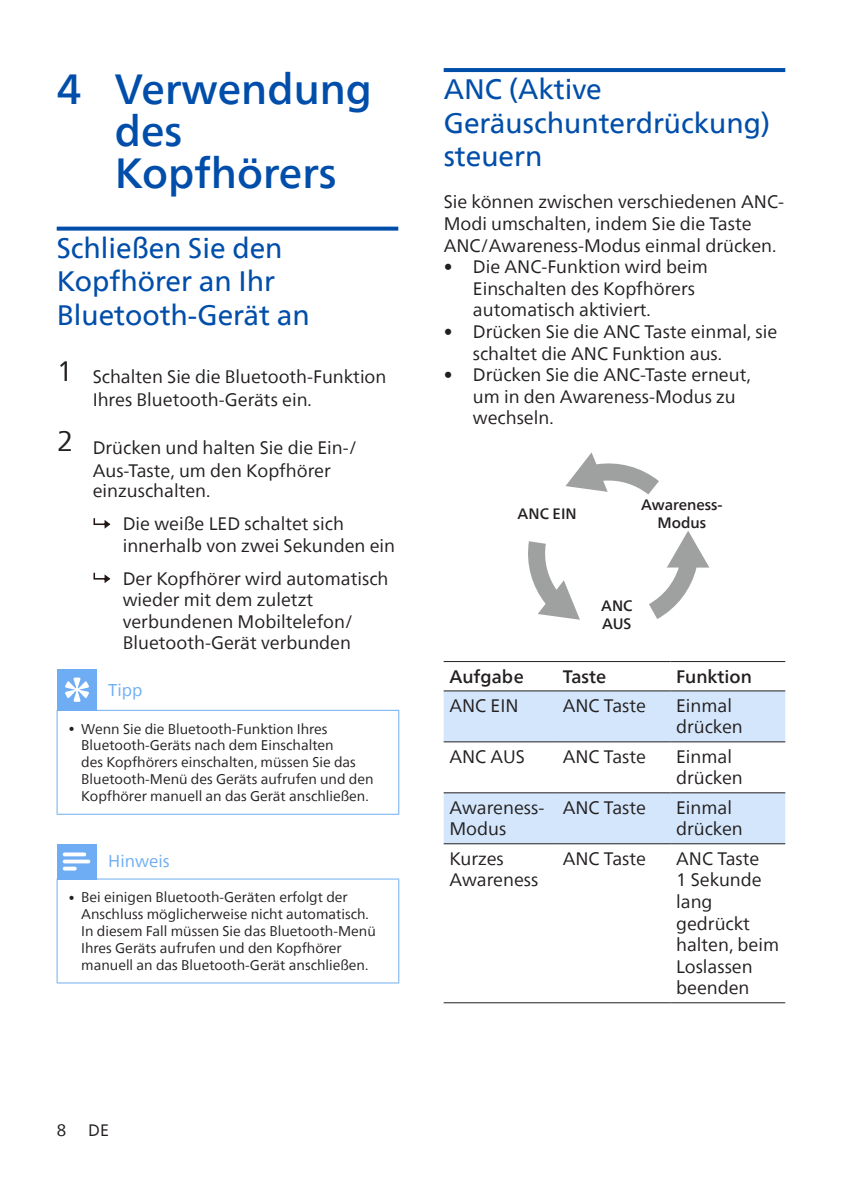
<style>
.page{position:relative;width:842px;height:1191px;background:#fff}
.page>*{position:absolute;margin:0;border:0;box-sizing:border-box;transform-origin:0 0}
.t1{font:500 42px/42px "Neue Frutiger World";color:#004eaa}
.Tittle_2{font:28px/33.6px "Neue Frutiger World";color:#004eaa}
.t2{font:18px/21.6px "Neue Frutiger World";color:#231f20}
.t3{font:500 18px "Neue Frutiger World";color:#231f20}
.t4{font:17px "Neue Frutiger World";color:#6eadf3}
.t5{font:16.4px "Neue Frutiger World";color:#231f20}
.t6{font:500 15px/18px "Neue Frutiger World";color:#231f20}
.t7{font:14px/16.8px "Neue Frutiger World";color:#231f20}
.s1{font-size:28px}
</style>
<div class="page">
<svg style="left:57px;top:227px;width:341px;height:4px"></svg>
<svg style="left:93px;top:518px;width:17px;height:10px"></svg>
<svg style="left:93px;top:573px;width:17px;height:10px"></svg>
<div style="left:57px;top:669px;width:40px;height:41px;background:#6eadf3"></div>
<hr style="left:57px;top:710px;width:40px;height:1px;background:#6eadf3">
<hr style="left:57px;top:710px;width:1px;height:104px;background:#6eadf3">
<hr style="left:97px;top:710px;width:302px;height:1px;background:#6eadf3">
<hr style="left:398px;top:710px;width:1px;height:104px;background:#6eadf3">
<hr style="left:57px;top:814px;width:40px;height:1px;background:#6eadf3">
<hr style="left:97px;top:814px;width:302px;height:1px;background:#6eadf3">
<svg style="left:65px;top:677px;width:24px;height:25px"></svg>
<div style="left:57px;top:844px;width:40px;height:35px;background:#6eadf3"></div>
<hr style="left:57px;top:879px;width:1px;height:103px;background:#6eadf3">
<hr style="left:97px;top:878px;width:302px;height:1px;background:#6eadf3">
<hr style="left:398px;top:879px;width:1px;height:103px;background:#6eadf3">
<hr style="left:57px;top:982px;width:40px;height:1px;background:#6eadf3">
<hr style="left:97px;top:982px;width:302px;height:1px;background:#6eadf3">
<svg style="left:63px;top:852px;width:27px;height:18px"></svg>
<svg style="left:444px;top:68px;width:341px;height:4px"></svg>
<svg style="left:649px;top:531px;width:60px;height:88px"></svg>
<svg style="left:565px;top:452px;width:94px;height:42px"></svg>
<svg style="left:528px;top:541px;width:52px;height:79px"></svg>
<svg style="left:444px;top:691px;width:341px;height:152px;fill:#d3e6fb"></svg>
<hr style="left:444px;top:661px;width:113px;height:1px;background:#231f20">
<hr style="left:557px;top:661px;width:113px;height:1px;background:#231f20">
<hr style="left:670px;top:661px;width:115px;height:1px;background:#231f20">
<hr style="left:444px;top:690px;width:113px;height:1px;background:#231f20">
<hr style="left:557px;top:690px;width:113px;height:1px;background:#231f20">
<hr style="left:670px;top:690px;width:115px;height:1px;background:#231f20">
<hr style="left:444px;top:741px;width:113px;height:1px;background:#231f20">
<hr style="left:557px;top:741px;width:113px;height:1px;background:#231f20">
<hr style="left:670px;top:741px;width:115px;height:1px;background:#231f20">
<hr style="left:444px;top:792px;width:113px;height:1px;background:#231f20">
<hr style="left:557px;top:792px;width:113px;height:1px;background:#231f20">
<hr style="left:670px;top:792px;width:115px;height:1px;background:#231f20">
<hr style="left:444px;top:843px;width:113px;height:1px;background:#231f20">
<hr style="left:557px;top:843px;width:113px;height:1px;background:#231f20">
<hr style="left:670px;top:843px;width:115px;height:1px;background:#231f20">
<hr style="left:444px;top:1002px;width:113px;height:1px;background:#231f20">
<hr style="left:557px;top:1002px;width:113px;height:1px;background:#231f20">
<hr style="left:670px;top:1002px;width:115px;height:1px;background:#231f20">
<p class="t1" style="left:115px;top:68px;width:259px;text-indent:-58px">4 Verwendung des<br>Kopfhörers</p>
<p class="Tittle_2" style="left:57px;top:231px;width:255px">Schließen Sie den<br>Kopfhörer an Ihr<br>Bluetooth-Gerät an</p>
<p class="t2" style="left:93px;top:366px;width:295px;line-height:23px;text-indent:-36px"><span class="s1">1</span> Schalten Sie die Bluetooth-Funktion<br>Ihres Bluetooth-Geräts ein.</p>
<p class="t2" style="left:57px;top:436px;width:302px;line-height:23px;text-align:center"><span class="s1">2</span> Drücken und halten Sie die Ein-/<br>Aus-Taste, um den Kopfhörer</p>
<p class="t2" style="left:93px;top:480px;width:119px">einzuschalten.</p>
<p class="t2" style="left:123px;top:513px;width:274px">Die weiße LED schaltet sich innerhalb von zwei Sekunden ein</p>
<p class="t2" style="left:123px;top:567px;width:267px">Der Kopfhörer wird automatisch wieder mit dem zuletzt verbundenen Mobiltelefon/<br>Bluetooth-Gerät verbunden</p>
<p class="t4" style="left:108px;top:676px;width:36px">Tipp</p>
<p class="t7" style="left:81px;top:720px;width:294px">Wenn Sie die Bluetooth-Funktion Ihres Bluetooth-Geräts nach dem Einschalten<br>des Kopfhörers einschalten, müssen Sie das Bluetooth-Menü des Geräts aufrufen und den Kopfhörer manuell an das Gerät anschließen.</p>
<p class="t4" style="left:108px;top:848px;width:63px">Hinweis</p>
<p class="t7" style="left:81px;top:889px;width:296px">Bei einigen Bluetooth-Geräten erfolgt der Anschluss möglicherweise nicht automatisch.<br>In diesem Fall müssen Sie das Bluetooth-Menü Ihres Geräts aufrufen und den Kopfhörer manuell an das Bluetooth-Gerät anschließen.</p>
<p class="Tittle_2" style="left:444px;top:73px;width:328px">ANC (Aktive<br>Geräuschunterdrückung) steuern</p>
<p class="t2" style="left:444px;top:191px;width:342px">Sie können zwischen verschiedenen ANC-<br>Modi umschalten, indem Sie die Taste<br>ANC/Awareness-Modus einmal drücken.</p>
<p class="t2" style="left:473px;top:256px;width:236px;text-indent:-29px">• Die ANC-Funktion wird beim<br>Einschalten des Kopfhörers automatisch aktiviert.</p>
<p class="t2" style="left:473px;top:321px;width:306px;text-indent:-29px">• Drücken Sie die ANC Taste einmal, sie schaltet die ANC Funktion aus.</p>
<p class="t2" style="left:473px;top:364px;width:279px;text-indent:-29px">• Drücken Sie die ANC-Taste erneut, um in den Awareness-Modus zu wechseln.</p>
<p class="t6" style="left:518px;top:505px;width:61px">ANC EIN</p>
<p class="t6" style="left:641px;top:496px;width:82px;text-align:center">Awareness-<br>Modus</p>
<p class="t6" style="left:601px;top:596px;width:33px">ANC<br>AUS</p>
<p class="t3" style="left:449px;top:661px;width:76px">Aufgabe</p>
<p class="t3" style="left:563px;top:661px;width:45px">Taste</p>
<p class="t3" style="left:676px;top:661px;width:77px">Funktion</p>
<p class="t2" style="left:449px;top:695px;width:71px">ANC EIN</p>
<p class="t2" style="left:563px;top:695px;width:85px">ANC Taste</p>
<p class="t2" style="left:676px;top:695px;width:68px">Einmal drücken</p>
<p class="t2" style="left:449px;top:746px;width:77px">ANC AUS</p>
<p class="t2" style="left:563px;top:746px;width:85px">ANC Taste</p>
<p class="t2" style="left:676px;top:746px;width:68px">Einmal drücken</p>
<p class="t2" style="left:449px;top:797px;width:97px">Awareness-<br>Modus</p>
<p class="t2" style="left:563px;top:797px;width:85px">ANC Taste</p>
<p class="t2" style="left:676px;top:797px;width:68px">Einmal drücken</p>
<p class="t2" style="left:449px;top:848px;width:91px">Kurzes<br>Awareness</p>
<p class="t2" style="left:563px;top:848px;width:85px">ANC Taste</p>
<p class="t2" style="left:676px;top:848px;width:105px">ANC Taste<br>1 Sekunde lang gedrückt halten, beim<br>Loslassen beenden</p>
<p class="t5" style="left:57px;top:1117px;width:11px">8</p>
<p class="t5" style="left:88px;top:1117px;width:22px">DE</p>
</div>
